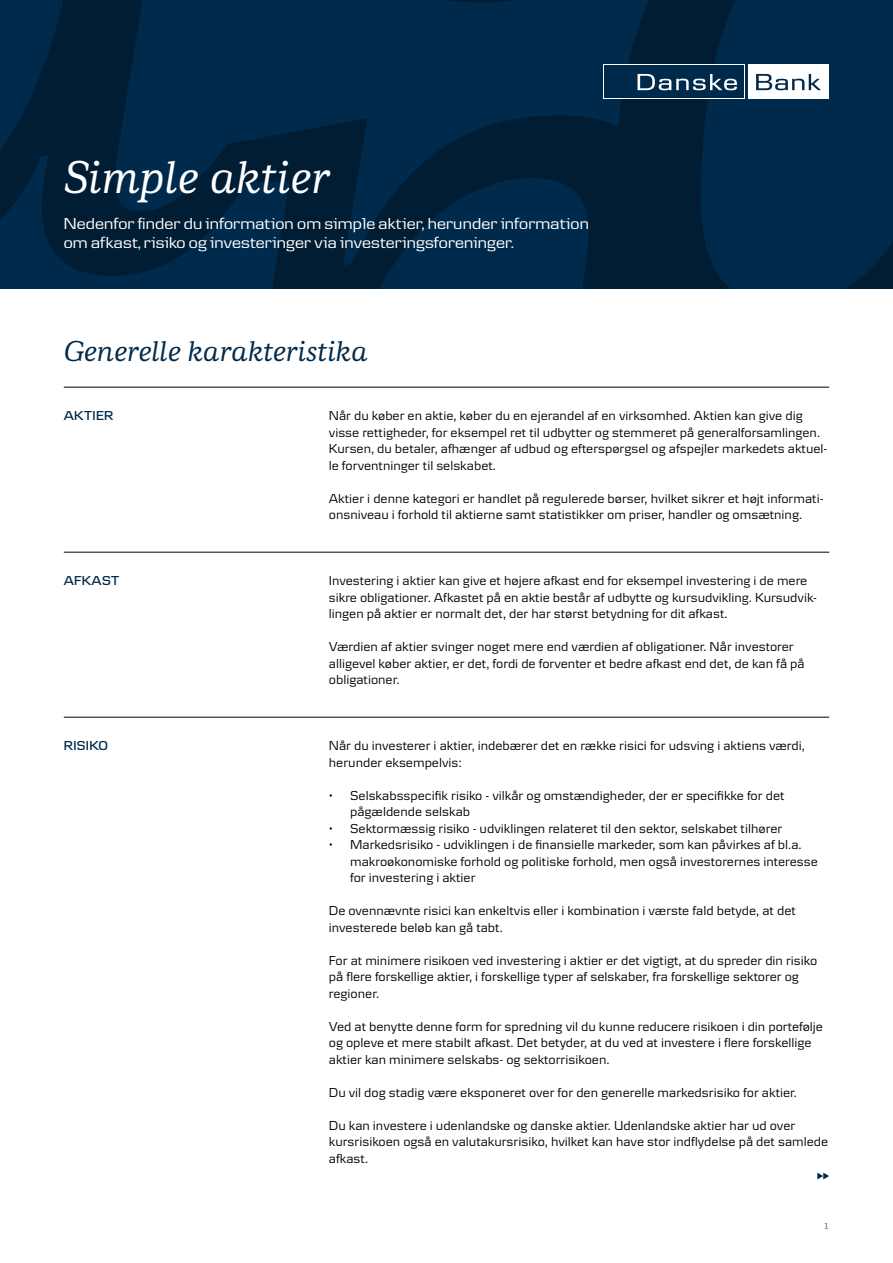
<style>
.page{position:relative;width:893px;height:1263px;background:#fff}
.page>*{position:absolute;margin:0;border:0;box-sizing:border-box;transform-origin:0 0}
.DB_Newsletter_Headli{font:italic 500 48px "Danske Human";color:#fff}
.DB_Newsletter_Headli-2{font:italic 500 30px "Danske Human";color:#002a4b}
.t1{font:16.5px "Danske Headline";letter-spacing:.01em;color:#fff}
.DB_Newsletter_Bodyco{font:13.5px/16.5px "Danske Textv 2";color:#000}
.Bullets{font:13.5px/16.5px "Danske Textv 2";color:#000}
.DB_Newsletter_Subhea{font:600 13.5px "Danske Headline";letter-spacing:.02em;color:#002a4b}
.DB_A5_Pagina_White_R{font:9px "Danske Text";color:#869292}
</style>
<div class="page">
<hr style="left:64px;top:387px;width:765px;height:1px;background:#000">
<hr style="left:64px;top:552px;width:765px;height:1px;background:#000">
<hr style="left:64px;top:717px;width:765px;height:1px;background:#000">
<svg style="left:817px;top:1172px;width:12px;height:7px"></svg>
<svg style="left:0;top:0;width:893px;height:288px;background:#002542"></svg>
<div style="left:748px;top:64px;width:81px;height:34px;background:#fff"></div>
<svg style="left:603px;top:64px;width:142px;height:34px"></svg>
<div style="left:604px;top:65px;width:140px;height:32px;background:#002a4b"></div>
<svg style="left:637px;top:74px;width:100px;height:16px"></svg>
<svg style="left:756px;top:74px;width:65px;height:16px"></svg>
<p class="DB_Newsletter_Headli" style="left:64px;top:150px;width:269px">Simple aktier</p>
<p class="t1" style="left:64px;top:213px;width:527px">Nedenfor finder du information om simple aktier, herunder information</p>
<p class="t1" style="left:64px;top:233px;width:451px">om afkast, risiko og investeringer via investeringsforeninger.</p>
<p class="DB_Newsletter_Headli-2" style="left:64px;top:335px;width:306px">Generelle karakteristika</p>
<p class="DB_Newsletter_Subhea" style="left:64px;top:408px;width:51px">AKTIER</p>
<p class="DB_Newsletter_Bodyco" style="left:329px;top:407px;width:500px">Når du køber en aktie, køber du en ejerandel af en virksomhed. Aktien kan give dig visse rettigheder, for eksempel ret til udbytter og stemmeret på generalforsamlingen.<br>Kursen, du betaler, afhænger af udbud og efterspørgsel og afspejler markedets aktuel&shy;le forventninger til selskabet.</p>
<p class="DB_Newsletter_Bodyco" style="left:329px;top:490px;width:496px">Aktier i denne kategori er handlet på regulerede børser, hvilket sikrer et højt informati&shy;onsniveau i forhold til aktierne samt statistikker om priser, handler og omsætning.</p>
<p class="DB_Newsletter_Subhea" style="left:64px;top:573px;width:57px">AFKAST</p>
<p class="DB_Newsletter_Bodyco" style="left:329px;top:572px;width:490px">Investering i aktier kan give et højere afkast end for eksempel investering i de mere sikre obligationer. Afkastet på en aktie består af udbytte og kursudvikling. Kursudvik&shy;lingen på aktier er normalt det, der har størst betydning for dit afkast.</p>
<p class="DB_Newsletter_Bodyco" style="left:329px;top:638px;width:477px">Værdien af aktier svinger noget mere end værdien af obligationer. Når investorer alligevel køber aktier, er det, fordi de forventer et bedre afkast end det, de kan få på obligationer.</p>
<p class="DB_Newsletter_Subhea" style="left:64px;top:738px;width:46px">RISIKO</p>
<p class="DB_Newsletter_Bodyco" style="left:329px;top:737px;width:478px">Når du investerer i aktier, indebærer det en række risici for udsving i aktiens værdi, herunder eksempelvis:</p>
<p class="Bullets" style="left:350px;top:787px;width:436px;text-indent:-21px">• Selskabsspecifik risiko - vilkår og omstændigheder, der er specifikke for det pågældende selskab</p>
<p class="Bullets" style="left:329px;top:820px;width:455px">• Sektormæssig risiko - udviklingen relateret til den sektor, selskabet tilhører</p>
<p class="Bullets" style="left:350px;top:836px;width:469px;text-indent:-21px">• Markedsrisiko - udviklingen i de finansielle markeder, som kan påvirkes af bl.a. makroøkonomiske forhold og politiske forhold, men også investorernes interesse for investering i aktier</p>
<p class="DB_Newsletter_Bodyco" style="left:329px;top:902px;width:469px">De ovennævnte risici kan enkeltvis eller i kombination i værste fald betyde, at det investerede beløb kan gå tabt.</p>
<p class="DB_Newsletter_Bodyco" style="left:329px;top:952px;width:490px">For at minimere risikoen ved investering i aktier er det vigtigt, at du spreder din risiko på flere forskellige aktier, i forskellige typer af selskaber, fra forskellige sektorer og regioner.</p>
<p class="DB_Newsletter_Bodyco" style="left:329px;top:1018px;width:496px">Ved at benytte denne form for spredning vil du kunne reducere risikoen i din portefølje og opleve et mere stabilt afkast. Det betyder, at du ved at investere i flere forskellige aktier kan minimere selskabs- og sektorrisikoen.</p>
<p class="DB_Newsletter_Bodyco" style="left:329px;top:1084px;width:470px">Du vil dog stadig være eksponeret over for den generelle markedsrisiko for aktier.</p>
<p class="DB_Newsletter_Bodyco" style="left:329px;top:1117px;width:501px">Du kan investere i udenlandske og danske aktier. Udenlandske aktier har ud over kursrisikoen også en valutakursrisiko, hvilket kan have stor indflydelse på det samlede afkast.</p>
<p class="DB_A5_Pagina_White_R" style="left:823px;top:1221px;width:7px">1</p>
</div>
